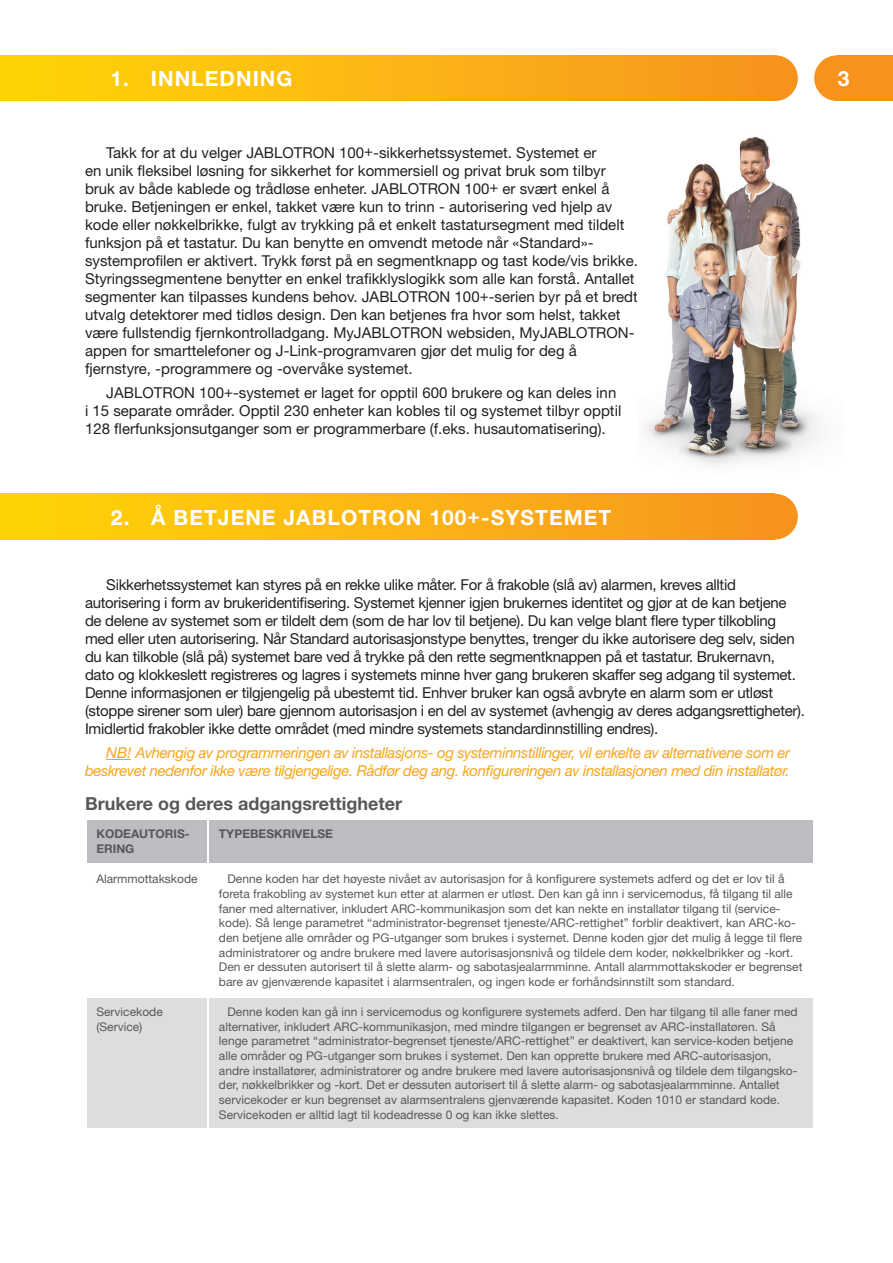
<style>
.page{position:relative;width:893px;height:1263px;background:#fff}
.page>*{position:absolute;margin:0;border:0;box-sizing:border-box;transform-origin:0 0}
.t1{font:700 21px "Helvetica Neue CE";letter-spacing:.05em;color:#fff}
.t2{font:700 18px "Helvetica Neue LT Pro";color:#57585a}
.t3{font:15px/18px "Helvetica Neue LT Pro";color:#231f20}
.t4{font:15px/18px "Helvetica Neue LT Pro";letter-spacing:-.02em;color:#231f20}
.t5{font:italic 15px/18px "Helvetica Neue LT Pro";letter-spacing:-.025em;color:#f9a51b;text-align:right}
.t6{font:12px/14.7px "Helvetica Neue LT Pro";color:#57585a}
.t7{font:700 12px/15px "Helvetica Neue LT Pro";color:#57585a}
</style>
<div class="page">
<div style="left:837px;top:55px;width:56px;height:46px;background:#f7931d"></div>
<div style="left:814px;top:55px;width:46px;height:46px;background:#f7931d;border-radius:50%"></div>
<div style="left:0;top:55px;width:775px;height:46px;background:linear-gradient(to right,#ffd606,#f79521)"></div>
<div style="left:752px;top:55px;width:46px;height:46px;background:#f7931d;border-radius:50%"></div>
<svg style="left:106px;top:759px;width:25px;height:1px"></svg>
<div style="left:87px;top:820px;width:726px;height:43px;background:#bcbdc0"></div>
<div style="left:87px;top:998px;width:726px;height:130px;background:#dcdddf"></div>
<hr style="left:208px;top:820px;width:1px;height:43px;background:#fff">
<hr style="left:208px;top:997px;width:1px;height:132px;background:#fff">
<img style="left:645px;top:136px;width:175px;height:330px">
<div style="left:0;top:494px;width:775px;height:45px;background:linear-gradient(to right,#ffd606,#f79521)"></div>
<div style="left:752px;top:494px;width:46px;height:45px;background:#f7931d;border-radius:50%"></div>
<h1 class="t1" style="left:111px;top:71px;width:183px">1. INNLEDNING</h1>
<h1 class="t1" style="left:838px;top:71px;width:13px">3</h1>
<p class="t3" style="left:85px;top:145px;width:554px;text-indent:21px">Takk for at du velger JABLOTRON 100+-sikkerhetssystemet. Systemet er<br>en unik fleksibel løsning for sikkerhet for kommersiell og privat bruk som tilbyr bruk av både kablede og trådløse enheter. JABLOTRON 100+ er svært enkel å bruke. Betjeningen er enkel, takket være kun to trinn - autorisering ved hjelp av kode eller nøkkelbrikke, fulgt av trykking på et enkelt tastatursegment med tildelt funksjon på et tastatur. Du kan benytte en omvendt metode når «Standard»- systemprofilen er aktivert. Trykk først på en segmentknapp og tast kode/vis brikke.<br>Styringssegmentene benytter en enkel trafikklyslogikk som alle kan forstå. Antallet segmenter kan tilpasses kundens behov. JABLOTRON 100+-serien byr på et bredt utvalg detektorer med tidløs design. Den kan betjenes fra hvor som helst, takket være fullstendig fjernkontrolladgang. MyJABLOTRON websiden, MyJABLOTRON&shy;appen for smarttelefoner og J-Link-programvaren gjør det mulig for deg å fjernstyre, -programmere og -overvåke systemet.</p>
<p class="t3" style="left:85px;top:385px;width:538px;text-indent:21px">JABLOTRON 100+-systemet er laget for opptil 600 brukere og kan deles inn i 15 separate områder. Opptil 230 enheter kan kobles til og systemet tilbyr opptil<br>128 flerfunksjonsutganger som er programmerbare (f.eks. husautomatisering).</p>
<h1 class="t1" style="left:111px;top:510px;width:502px">2. Å BETJENE JABLOTRON 100+-SYSTEMET</h1>
<p class="t4" style="left:85px;top:577px;width:721px;text-indent:21px">Sikkerhetssystemet kan styres på en rekke ulike måter. For å frakoble (slå av) alarmen, kreves alltid autorisering i form av brukeridentifisering. Systemet kjenner igjen brukernes identitet og gjør at de kan betjene de delene av systemet som er tildelt dem (som de har lov til betjene). Du kan velge blant flere typer tilkobling med eller uten autorisering. Når Standard autorisasjonstype benyttes, trenger du ikke autorisere deg selv, siden du kan tilkoble (slå på) systemet bare ved å trykke på den rette segmentknappen på et tastatur. Brukernavn, dato og klokkeslett registreres og lagres i systemets minne hver gang brukeren skaffer seg adgang til systemet.<br>Denne informasjonen er tilgjengelig på ubestemt tid. Enhver bruker kan også avbryte en alarm som er utløst (stoppe sirener som uler) bare gjennom autorisasjon i en del av systemet (avhengig av deres adgangsrettigheter).<br>Imidlertid frakobler ikke dette området (med mindre systemets standardinnstilling endres).</p>
<p class="t5" style="left:85px;top:745px;width:707px">NB! Avhengig av programmeringen av installasjons- og systeminnstillinger, vil enkelte av alternativene som er beskrevet nedenfor ikke være tilgjengelige. Rådfør deg ang. konfigureringen av installasjonen med din installatør.</p>
<h2 class="t2" style="left:85px;top:797px;width:319px">Brukere og deres adgangsrettigheter</h2>
<p class="t7" style="left:96px;top:828px;width:95px">KODEAUTORIS-<br>ERING</p>
<p class="t7" style="left:219px;top:828px;width:116px">TYPEBESKRIVELSE</p>
<p class="t6" style="left:96px;top:873px;width:103px">Alarmmottakskode</p>
<p class="t6" style="left:219px;top:873px;width:585px;text-indent:9px">Denne koden har det høyeste nivået av autorisasjon for å konfigurere systemets adferd og det er lov til å foreta frakobling av systemet kun etter at alarmen er utløst. Den kan gå inn i servicemodus, få tilgang til alle faner med alternativer, inkludert ARC-kommunikasjon som det kan nekte en installatør tilgang til (service&shy;kode). Så lenge parametret “administrator-begrenset tjeneste/ARC-rettighet” forblir deaktivert, kan ARC-ko&shy;den betjene alle områder og PG-utganger som brukes i systemet. Denne koden gjør det mulig å legge til flere administratorer og andre brukere med lavere autorisasjonsnivå og tildele dem koder, nøkkelbrikker og -kort.<br>Den er dessuten autorisert til å slette alarm- og sabotasjealarmminne. Antall alarmmottakskoder er begrenset bare av gjenværende kapasitet i alarmsentralen, og ingen kode er forhåndsinnstilt som standard.</p>
<p class="t6" style="left:96px;top:1005px;width:68px">Servicekode (Service)</p>
<p class="t6" style="left:219px;top:1005px;width:580px;text-indent:9px">Denne koden kan gå inn i servicemodus og konfigurere systemets adferd. Den har tilgang til alle faner med alternativer, inkludert ARC-kommunikasjon, med mindre tilgangen er begrenset av ARC-installatøren. Så lenge parametret “administrator-begrenset tjeneste/ARC-rettighet” er deaktivert, kan service-koden betjene alle områder og PG-utganger som brukes i systemet. Den kan opprette brukere med ARC-autorisasjon, andre installatører, administratorer og andre brukere med lavere autorisasjonsnivå og tildele dem tilgangsko&shy;der, nøkkelbrikker og -kort. Det er dessuten autorisert til å slette alarm- og sabotasjealarmminne. Antallet servicekoder er kun begrenset av alarmsentralens gjenværende kapasitet. Koden 1010 er standard kode.<br>Servicekoden er alltid lagt til kodeadresse 0 og kan ikke slettes.</p>
</div>
